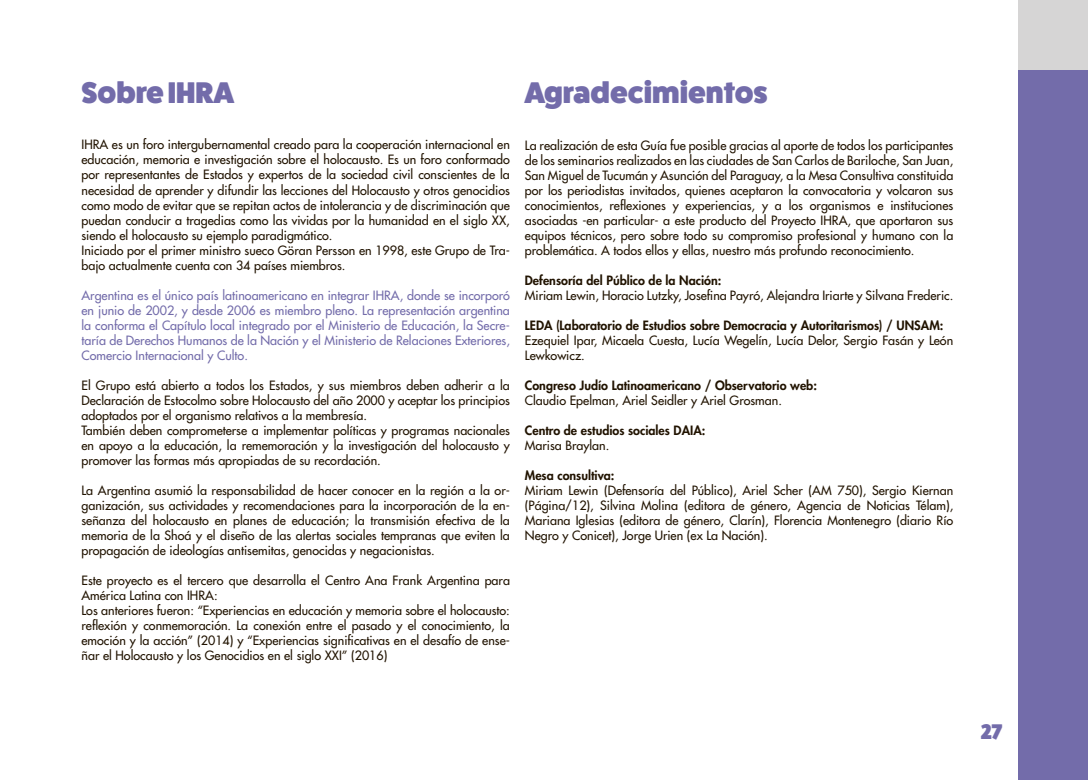
<style>
.page{position:relative;width:1088px;height:780px;background:#fff}
.page>*{position:absolute;margin:0;border:0;box-sizing:border-box;transform-origin:0 0}
.t1{font:800 30px "Fat Frank";color:#736caa}
.t2{font:800 21.25px "Fat Frank";color:#736caa}
.PARRAFO{font:500 12.5px/15px "Futura Std";color:#211300;text-align:justify}
.PARRAFO-2{font:500 12.5px/15px "Futura Std";color:#736caa;text-align:justify}
.PARRAFO-3{font:800 12.5px "Futura Std";color:#211300}
</style>
<div class="page">
<div style="left:1018px;top:18px;width:70px;height:762px;background:#736caa"></div>
<div style="left:1018px;top:0;width:70px;height:69px;background:#d6d5d5"></div>
<p class="t1" style="left:81px;top:76px;width:154px">Sobre IHRA</p>
<p class="PARRAFO" style="left:81px;top:137px;width:430px">IHRA es un foro intergubernamental creado para la cooperación internacional en educación, memoria e investigación sobre el holocausto. Es un foro conformado por representantes de Estados y expertos de la sociedad civil conscientes de la necesidad de aprender y difundir las lecciones del Holocausto y otros genocidios como modo de evitar que se repitan actos de intolerancia y de discriminación que puedan conducir a tragedias como las vividas por la humanidad en el siglo XX, siendo el holocausto su ejemplo paradigmático.</p>
<p class="PARRAFO" style="left:81px;top:242px;width:430px">Iniciado por el primer ministro sueco Göran Persson en 1998, este Grupo de Tra&shy;bajo actualmente cuenta con 34 países miembros.</p>
<p class="PARRAFO-2" style="left:81px;top:287px;width:430px">Argentina es el único país latinoamericano en integrar IHRA, donde se incorporó en junio de 2002, y desde 2006 es miembro pleno. La representación argentina la conforma el Capítulo local integrado por el Ministerio de Educación, la Secre&shy;taría de Derechos Humanos de la Nación y el Ministerio de Relaciones Exteriores, Comercio Internacional y Culto.</p>
<p class="PARRAFO" style="left:81px;top:377px;width:430px">El Grupo está abierto a todos los Estados, y sus miembros deben adherir a la Declaración de Estocolmo sobre Holocausto del año 2000 y aceptar los principios adoptados por el organismo relativos a la membresía.</p>
<p class="PARRAFO" style="left:81px;top:422px;width:430px">También deben comprometerse a implementar políticas y programas nacionales en apoyo a la educación, la rememoración y la investigación del holocausto y promover las formas más apropiadas de su recordación.</p>
<p class="PARRAFO" style="left:81px;top:482px;width:430px">La Argentina asumió la responsabilidad de hacer conocer en la región a la or&shy;ganización, sus actividades y recomendaciones para la incorporación de la en&shy;señanza del holocausto en planes de educación; la transmisión efectiva de la memoria de la Shoá y el diseño de las alertas sociales tempranas que eviten la propagación de ideologías antisemitas, genocidas y negacionistas.</p>
<p class="PARRAFO" style="left:81px;top:572px;width:430px">Este proyecto es el tercero que desarrolla el Centro Ana Frank Argentina para<br>América Latina con IHRA:</p>
<p class="PARRAFO" style="left:81px;top:602px;width:430px">Los anteriores fueron: “Experiencias en educación y memoria sobre el holocausto: reflexión y conmemoración. La conexión entre el pasado y el conocimiento, la emoción y la acción” (2014) y “Experiencias significativas en el desafío de ense&shy;ñar el Holocausto y los Genocidios en el siglo XXI” (2016)</p>
<p class="t1" style="left:525px;top:76px;width:244px">Agradecimientos</p>
<p class="PARRAFO" style="left:525px;top:138px;width:430px">La realización de esta Guía fue posible gracias al aporte de todos los participantes de los seminarios realizados en las ciudades de San Carlos de Bariloche, San Juan, San Miguel de Tucumán y Asunción del Paraguay, a la Mesa Consultiva constituida por los periodistas invitados, quienes aceptaron la convocatoria y volcaron sus conocimientos, reflexiones y experiencias, y a los organismos e instituciones asociadas -en particular- a este producto del Proyecto IHRA, que aportaron sus equipos técnicos, pero sobre todo su compromiso profesional y humano con la problemática. A todos ellos y ellas, nuestro más profundo reconocimiento.</p>
<p class="PARRAFO-3" style="left:525px;top:272px;width:198px">Defensoría del Público de la Nación:</p>
<p class="PARRAFO" style="left:525px;top:288px;width:430px">Miriam Lewin, Horacio Lutzky, Josefina Payró, Alejandra Iriarte y Silvana Frederic.</p>
<p class="PARRAFO-3" style="left:525px;top:317px;width:420px">LEDA (Laboratorio de Estudios sobre Democracia y Autoritarismos) / UNSAM:</p>
<p class="PARRAFO" style="left:525px;top:333px;width:430px">Ezequiel Ipar, Micaela Cuesta, Lucía Wegelín, Lucía Delor, Sergio Fasán y León<br>Lewkowicz.</p>
<p class="PARRAFO-3" style="left:525px;top:377px;width:294px">Congreso Judío Latinoamericano / Observatorio web:</p>
<p class="PARRAFO" style="left:525px;top:393px;width:259px">Claudio Epelman, Ariel Seidler y Ariel Grosman.</p>
<p class="PARRAFO-3" style="left:525px;top:422px;width:182px">Centro de estudios sociales DAIA:</p>
<p class="PARRAFO" style="left:525px;top:438px;width:86px">Marisa Braylan.</p>
<p class="PARRAFO-3" style="left:525px;top:467px;width:91px">Mesa consultiva:</p>
<p class="PARRAFO" style="left:525px;top:483px;width:430px">Miriam Lewin (Defensoría del Público), Ariel Scher (AM 750), Sergio Kiernan (Página/12), Silvina Molina (editora de género, Agencia de Noticias Télam), Mariana Iglesias (editora de género, Clarín), Florencia Montenegro (diario Río Negro y Conicet), Jorge Urien (ex La Nación).</p>
<h2 class="t2" style="left:981px;top:719px;width:23px">27</h2>
</div>
